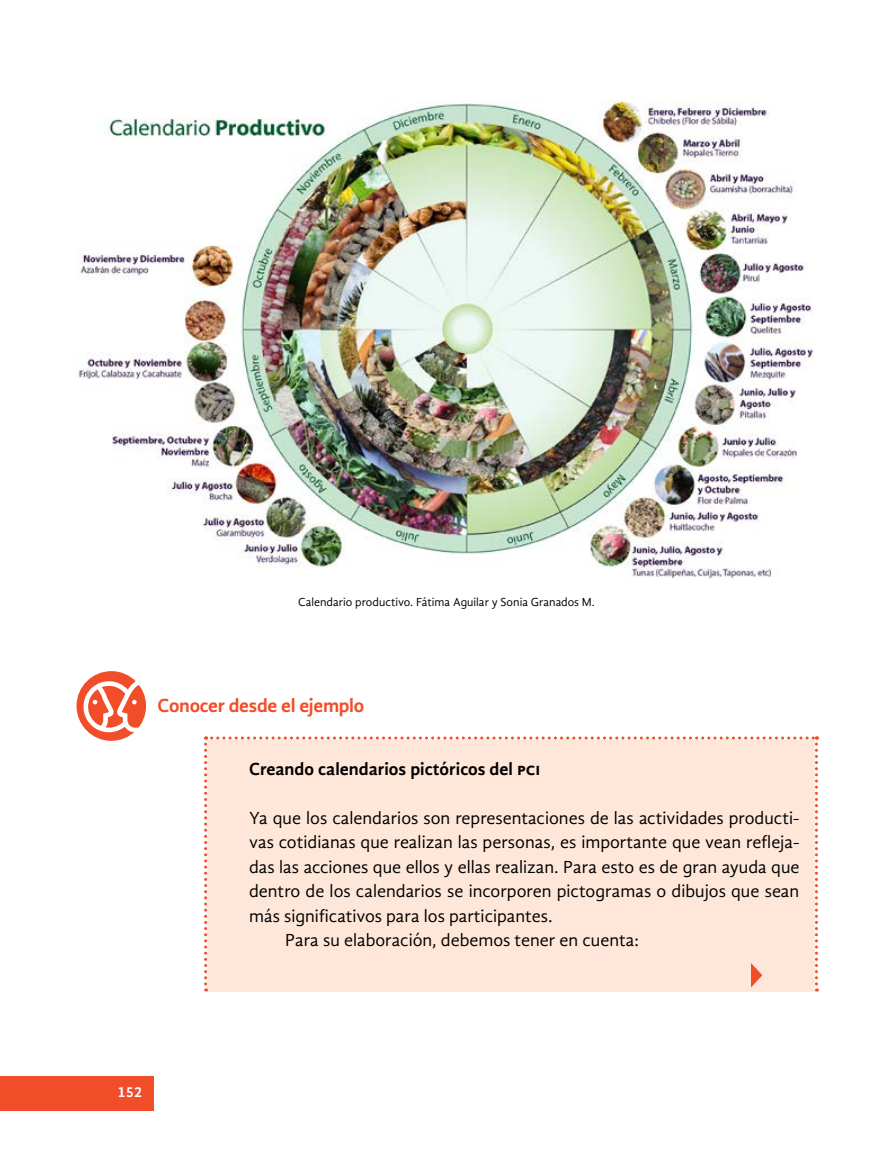
<style>
.page{position:relative;width:893px;height:1149px;background:#fff}
.page>*{position:absolute;margin:0;border:0;box-sizing:border-box;transform-origin:0 0}
.t1{font:700 19.5px "Gandhi Sans";letter-spacing:-.015em;color:#f04d28}
.t2{font:18px "Gandhi Sans";color:#000}
.t3{font:700 18px "Gandhi Sans";color:#000}
.t4{font:700 15px "Gandhi Sans";color:#fff}
.t5{font:12px "Gandhi Sans";color:#000}
</style>
<div class="page">
<div style="left:0;top:1076px;width:154px;height:34px;background:#f04d28"></div>
<div style="left:77px;top:671px;width:69px;height:69px;background:#f04d28;border-radius:50%"></div>
<svg style="left:81px;top:678px;width:63px;height:61px"></svg>
<img style="left:78px;top:100px;width:735px;height:478px">
<div style="left:204px;top:736px;width:614px;height:255px;background:#fee6d9"></div>
<p class="t5" style="left:298px;top:594px;width:298px">Calendario productivo. Fátima Aguilar y Sonia Granados M.</p>
<p class="t1" style="left:158px;top:694px;width:208px">Conocer desde el ejemplo</p>
<p class="t3" style="left:249px;top:758px;width:293px">Creando calendarios pictóricos del pci</p>
<p class="t2" style="left:249px;top:807px;width:552px">Ya que los calendarios son representaciones de las actividades producti-</p>
<p class="t2" style="left:249px;top:831px;width:552px">vas cotidianas que realizan las personas, es importante que vean refleja-</p>
<p class="t2" style="left:249px;top:856px;width:552px">das las acciones que ellos y ellas realizan. Para esto es de gran ayuda que</p>
<p class="t2" style="left:249px;top:880px;width:552px">dentro de los calendarios se incorporen pictogramas o dibujos que sean</p>
<p class="t2" style="left:249px;top:905px;width:305px">más significativos para los participantes.</p>
<p class="t2" style="left:285px;top:929px;width:355px">Para su elaboración, debemos tener en cuenta:</p>
<p class="t4" style="left:118px;top:1082px;width:26px">152</p>
</div>
